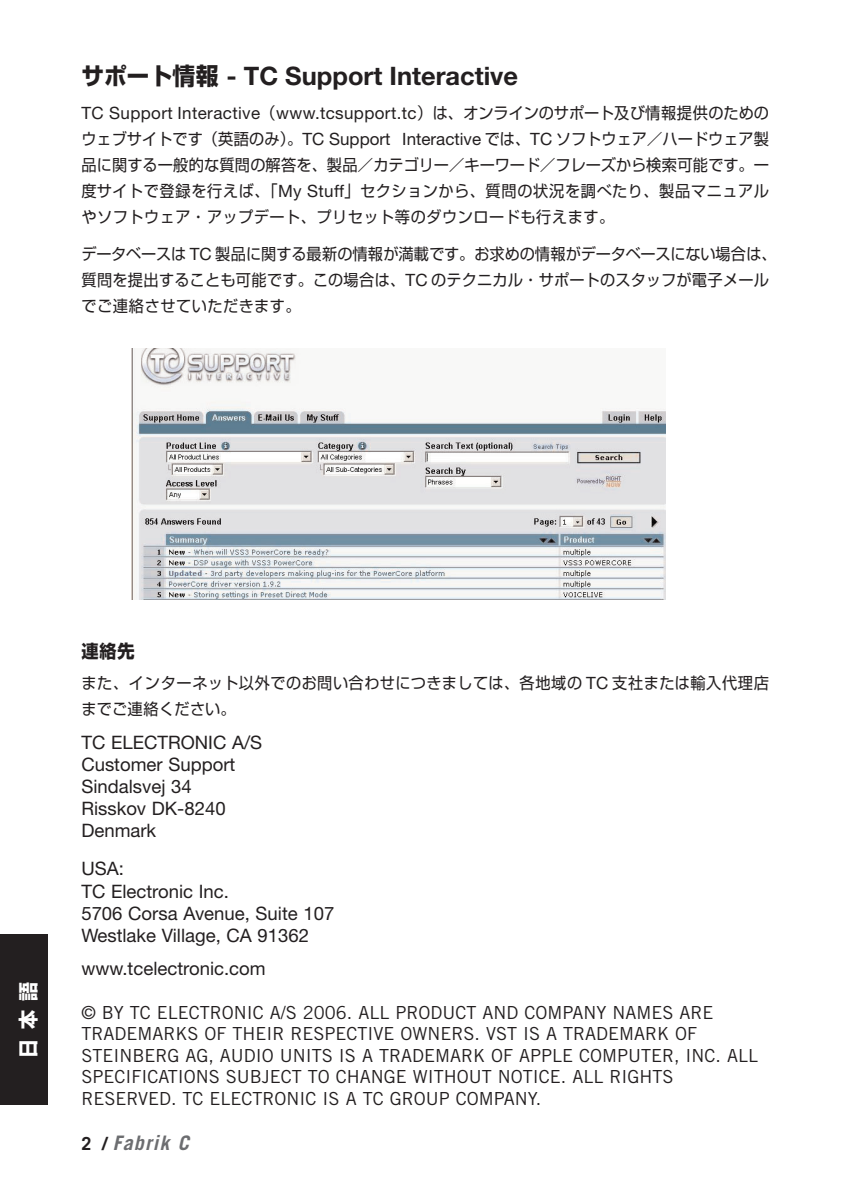
<style>
.page{position:relative;width:850px;height:1190px;background:#fff}
.page>*{position:absolute;margin:0;border:0;box-sizing:border-box;transform-origin:0 0}
.t1{font:700 25.4px "Helvetica Neue";color:#231f20}
.t2{font:italic 700 20px "Trade Gothic";color:#6c6d70}
.t3{font:700 20px "Shin Go";color:#fff;scale:.95 1}
.t4{font:18.6px/22px "Helvetica Neue";color:#231f20}
.t5{font:18px/21.6px "Trade Gothic";color:#231f20}
.t6{font:700 18px "Shin Go";color:#231f20;scale:.95 1}
.t7{font:17px "Helvetica Neue";letter-spacing:.02em;color:#231f20}
.t8{font:16px/26px "Shin Go";letter-spacing:.02em;color:#231f20;scale:.95 1}
.s1{font-family:"Shin Go";font-size:24px}
.s2{font-family:"Shin Go";font-size:16px}
.s3{font-family:"Helvetica Neue";font-size:17px}
.s4{font-style:normal;font-size:18px;color:#231f20}
</style>
<div class="page">
<div style="left:0;top:935px;width:47px;height:170px;background:#231f20"></div>
<img style="left:131px;top:349px;width:535px;height:250px">
<h1 class="t1" style="left:81px;top:67px;width:438px"><span class="s1">サポート情報</span> - TC Support Interactive</h1>
<p class="t7" style="left:81px;top:107px;width:689px">TC Support Interactive<span class="s2">（</span>www.tcsupport.tc<span class="s2">）は、オンラインのサポート及び情報提供のための</span></p>
<p class="t8" style="left:81px;top:127px;width:725px;text-align:justify">ウェブサイトです（英語のみ）。<span class="s3">TC Support Interactive</span> では、<span class="s3">TC</span> ソフトウェア／ハードウェア製品に関する一般的な質問の解答を、製品／カテゴリー／キーワード／フレーズから検索可能です。一度サイトで登録を行えば、「<span class="s3">My Stuff</span>」セクションから、質問の状況を調べたり、製品マニュアルやソフトウェア・アップデート、プリセット等のダウンロードも行えます。</p>
<p class="t8" style="left:81px;top:243px;width:733px">データベースは <span class="s3">TC</span> 製品に関する最新の情報が満載です。お求めの情報がデータベースにない場合は、質問を提出することも可能です。この場合は、<span class="s3">TC</span> のテクニカル・サポートのスタッフが電子メールでご連絡させていただきます。</p>
<p class="t3" style="left:21px;top:1058px;width:81px;rotate:-90deg">日本語</p>
<p class="t6" style="left:81px;top:644px;width:58px">連絡先</p>
<p class="t8" style="left:81px;top:672px;width:725px">また、インターネット以外でのお問い合わせにつきましては、各地域の <span class="s3">TC</span> 支社または輸入代理店までご連絡ください。</p>
<p class="t4" style="left:81px;top:733px;width:182px">TC ELECTRONIC A/S<br>Customer Support<br>Sindalsvej 34<br>Risskov DK-8240<br>Denmark</p>
<p class="t4" style="left:81px;top:860px;width:255px">USA:<br>TC Electronic Inc.<br>5706 Corsa Avenue, Suite 107<br>Westlake Village, CA 91362</p>
<p class="t4" style="left:81px;top:959px;width:186px">www.tcelectronic.com</p>
<p class="t5" style="left:81px;top:1003px;width:678px">© BY TC ELECTRONIC A/S 2006. ALL PRODUCT AND COMPANY NAMES ARE TRADEMARKS OF THEIR RESPECTIVE OWNERS. VST IS A TRADEMARK OF STEINBERG AG, AUDIO UNITS IS A TRADEMARK OF APPLE COMPUTER, INC. ALL SPECIFICATIONS SUBJECT TO CHANGE WITHOUT NOTICE. ALL RIGHTS RESERVED. TC ELECTRONIC IS A TC GROUP COMPANY.</p>
<p class="t2" style="left:81px;top:1136px;width:113px"><span class="s4">2 /</span> Fabrik C</p>
</div>
